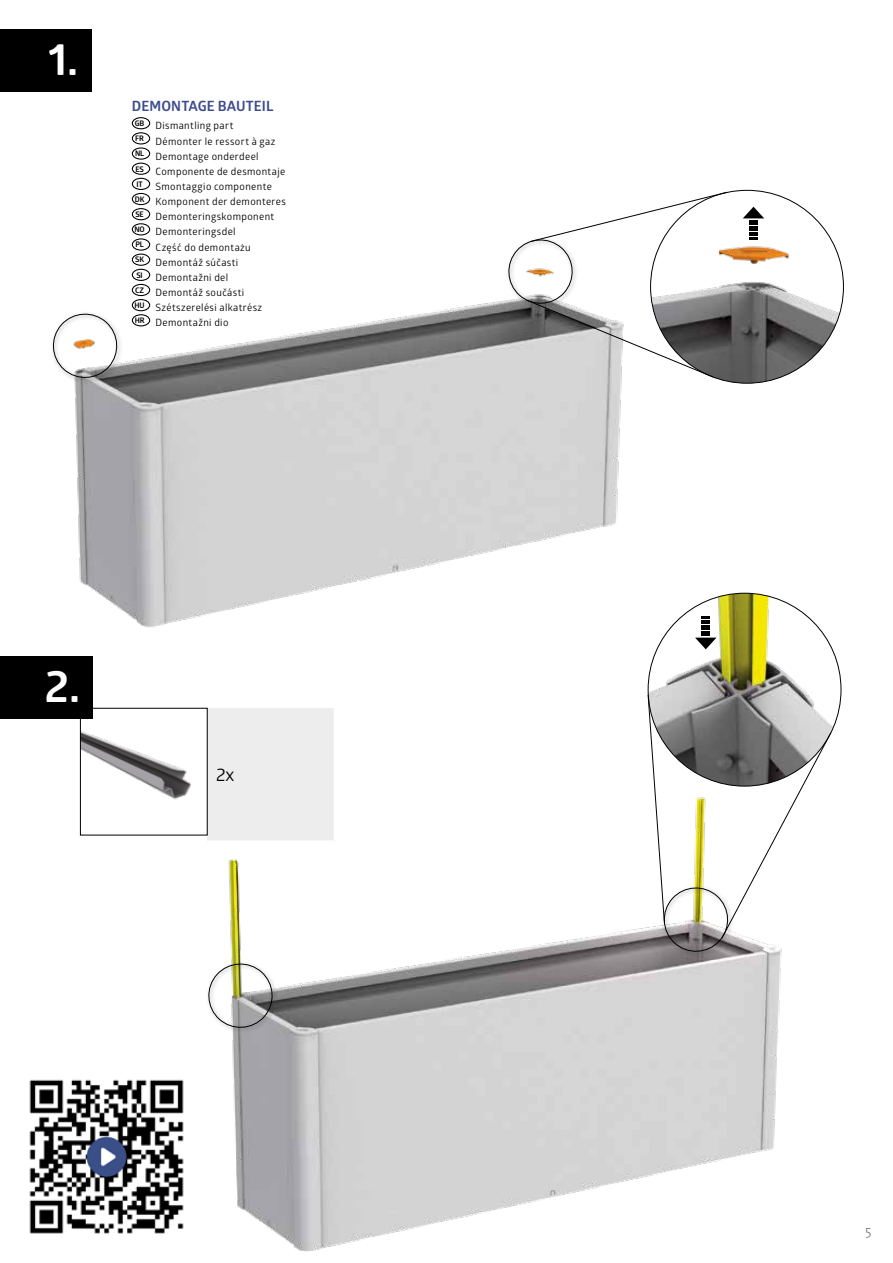
<style>
.page{position:relative;width:893px;height:1263px;background:#fff}
.page>*{position:absolute;margin:0;border:0;box-sizing:border-box;transform-origin:0 0}
.t1{font:700 45px "Glober";color:#fff}
.t2{font:18px "Glober";color:#000}
.t3{font:700 14.1px "Glober";letter-spacing:.01em;color:#3d4c8d}
.t4{font:300 13.5px "The Sans";color:#706f6f}
.t5{font:10.05px/15.1px "Glober";letter-spacing:.04em;color:#000}
.t6{font:700 7.65px "Glober";color:#000}
</style>
<div class="page">
<img style="left:158px;top:835px;width:624px;height:417px">
<img style="left:74px;top:196px;width:633px;height:493px">
<img style="left:651px;top:200px;width:192px;height:183px">
<img style="left:648px;top:593px;width:193px;height:193px;border-radius:96px">
<svg style="left:749px;top:227px;width:9px;height:13px"></svg>
<div style="left:749px;top:220px;width:9px;height:5px;background:#000"></div>
<svg style="left:743px;top:207px;width:21px;height:11px"></svg>
<svg style="left:701px;top:616px;width:9px;height:13px"></svg>
<div style="left:701px;top:631px;width:9px;height:5px;background:#000"></div>
<svg style="left:695px;top:638px;width:21px;height:11px"></svg>
<div style="left:661px;top:885px;width:73px;height:72px;background:#000;opacity:.75"></div>
<svg style="left:647px;top:694px;width:185px;height:261px"></svg>
<div style="left:206px;top:961px;width:72px;height:72px;background:#000;opacity:.75"></div>
<svg style="left:205px;top:960px;width:71px;height:71px"></svg>
<svg style="left:505px;top:192px;width:223px;height:186px"></svg>
<div style="left:50px;top:311px;width:73px;height:72px;background:#000;opacity:.75"></div>
<svg style="left:50px;top:311px;width:71px;height:71px"></svg>
<div style="left:208px;top:708px;width:127px;height:134px;background:#ededed"></div>
<hr style="left:334px;top:708px;width:3px;height:132px;background:#fff">
<hr style="left:80px;top:840px;width:128px;height:3px;background:#fff">
<hr style="left:208px;top:840px;width:129px;height:3px;background:#fff">
<img style="left:82px;top:718px;width:109px;height:82px">
<div style="left:0;top:656px;width:93px;height:62px;background:#000"></div>
<div style="left:0;top:29px;width:91px;height:63px;background:#000"></div>
<div style="left:132px;top:117px;width:18px;height:12px;border:1px solid #000;border-radius:50%"></div>
<div style="left:132px;top:132px;width:18px;height:12px;border:1px solid #000;border-radius:50%"></div>
<div style="left:132px;top:147px;width:18px;height:13px;border:1px solid #000;border-radius:50%"></div>
<div style="left:132px;top:163px;width:18px;height:12px;border:1px solid #000;border-radius:50%"></div>
<div style="left:132px;top:178px;width:18px;height:12px;border:1px solid #000;border-radius:50%"></div>
<div style="left:132px;top:193px;width:18px;height:12px;background:#fff;border-radius:50%"></div>
<div style="left:132px;top:193px;width:18px;height:12px;border:1px solid #000;border-radius:50%"></div>
<div style="left:132px;top:209px;width:18px;height:11px;background:#fff;border-radius:50%"></div>
<div style="left:132px;top:208px;width:18px;height:12px;border:1px solid #000;border-radius:50%"></div>
<div style="left:132px;top:224px;width:18px;height:11px;background:#fff;border-radius:50%"></div>
<div style="left:132px;top:223px;width:18px;height:12px;border:1px solid #000;border-radius:50%"></div>
<div style="left:132px;top:239px;width:18px;height:11px;background:#fff;border-radius:50%"></div>
<div style="left:132px;top:238px;width:18px;height:13px;border:1px solid #000;border-radius:50%"></div>
<div style="left:132px;top:254px;width:18px;height:11px;background:#fff;border-radius:50%"></div>
<div style="left:132px;top:254px;width:18px;height:12px;border:1px solid #000;border-radius:50%"></div>
<div style="left:132px;top:269px;width:18px;height:11px;background:#fff;border-radius:50%"></div>
<div style="left:132px;top:269px;width:18px;height:12px;border:1px solid #000;border-radius:50%"></div>
<div style="left:132px;top:284px;width:18px;height:12px;background:#fff;border-radius:50%"></div>
<div style="left:132px;top:284px;width:18px;height:12px;border:1px solid #000;border-radius:50%"></div>
<div style="left:132px;top:300px;width:18px;height:11px;background:#fff;border-radius:50%"></div>
<div style="left:132px;top:299px;width:18px;height:12px;border:1px solid #000;border-radius:50%"></div>
<div style="left:132px;top:315px;width:18px;height:11px;background:#fff;border-radius:50%"></div>
<div style="left:132px;top:314px;width:18px;height:12px;border:1px solid #000;border-radius:50%"></div>
<img style="left:29px;top:1071px;width:162px;height:171px">
<h1 class="t1" style="left:48px;top:27px;width:31px">1.</h1>
<h3 class="t3" style="left:132px;top:96px;width:143px">DEMONTAGE BAUTEIL</h3>
<p class="t5" style="left:135px;top:118px;width:152px"><sup>GB</sup> Dismantling part<br><sup>FR</sup> Démonter le ressort à gaz<br><sup>NL</sup> Demontage onderdeel<br><sup>ES</sup> Componente de desmontaje</p>
<p class="t6" style="left:136px;top:178px;width:8px">IT</p>
<p class="t5" style="left:134px;top:178px;width:153px;text-indent:21px">Smontaggio componente<br><sup>DK</sup> Komponent der demonteres<br><sup>SE</sup> Demonteringskomponent<br><sup>NO</sup> Demonteringsdel<br><sup>PL</sup> Część do demontażu<br><sup>SK</sup> Demontáž súčasti</p>
<p class="t6" style="left:136px;top:269px;width:8px">SI</p>
<p class="t5" style="left:135px;top:269px;width:129px;text-indent:21px">Demontažni del<br><sup>CZ</sup> Demontáž součásti<br><sup>HU</sup> Szétszerelési alkatrész<br><sup>HR</sup> Demontažni dio</p>
<h1 class="t1" style="left:45px;top:653px;width:37px">2.</h1>
<h2 class="t2" style="left:216px;top:762px;width:20px">2x</h2>
<h3 class="t4" style="left:865px;top:1220px;width:8px">5</h3>
</div>
